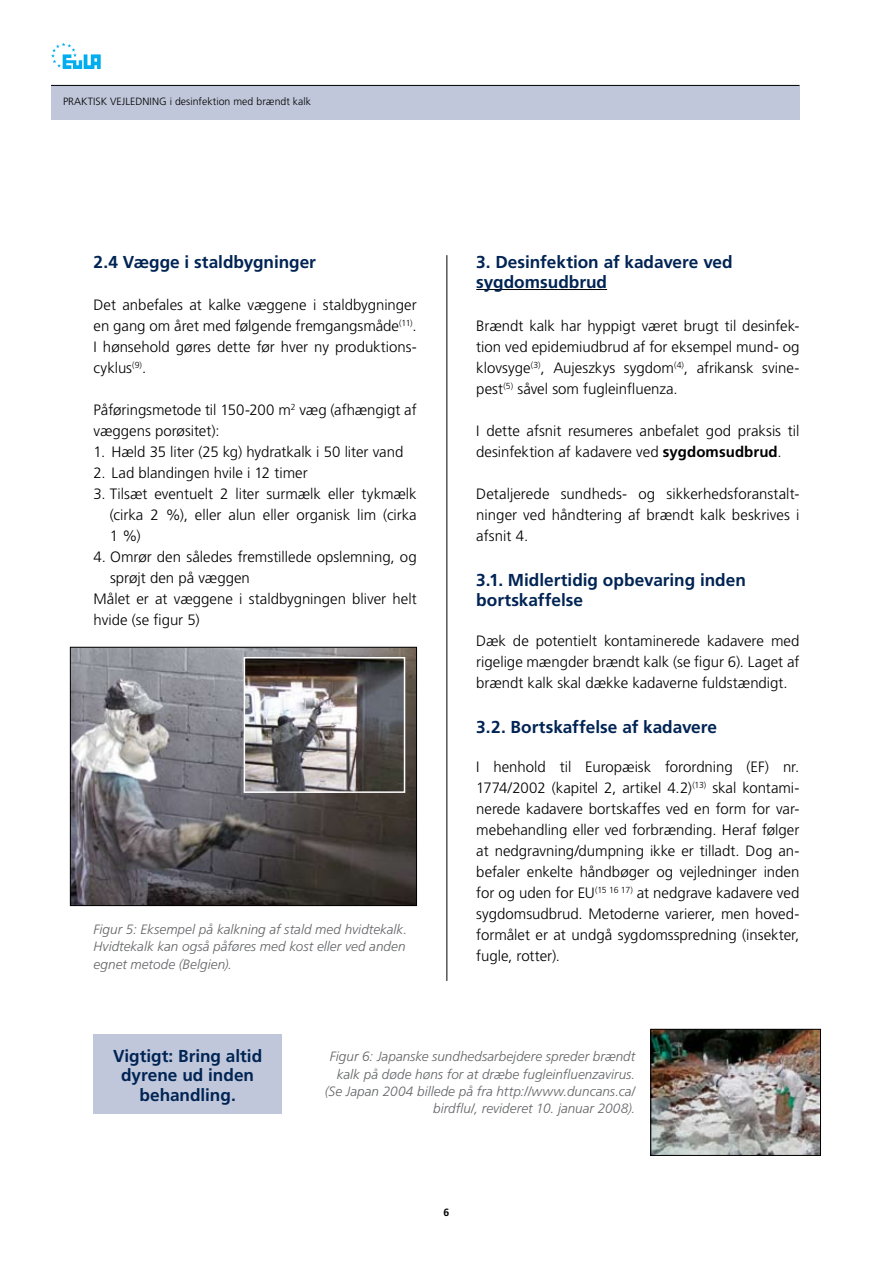
<style>
.page{position:relative;width:893px;height:1263px;background:#fff}
.page>*{position:absolute;margin:0;border:0;box-sizing:border-box;transform-origin:0 0}
.t1{font:700 17.25px/19.5px "Frutiger CE";color:#002454}
.t2{font:300 15px/21px "Frutiger CE";color:#000;text-align:justify}
.t3{font:italic 300 13.5px/17.2px "Frutiger CE";letter-spacing:.005em;color:#636466;text-align:right}
.t4{font:300 10.5px "Frutiger CE";letter-spacing:.005em;color:#000}
.s1{font-weight:700}
</style>
<div class="page">
<div style="left:51px;top:85px;width:748px;height:34px;background:#c1c7da"></div>
<svg style="left:51px;top:43px;width:50px;height:26px"></svg>
<hr style="left:51px;top:85px;width:748px;height:1px;background:#000">
<img style="left:653px;top:1031px;width:166px;height:122px">
<div style="left:651px;top:1029px;width:170px;height:126px;border:1px solid #000"></div>
<hr style="left:476px;top:289px;width:131px;height:1px;background:#000">
<div style="left:94px;top:1035px;width:188px;height:79px;background:#c1c7da"></div>
<hr style="left:446px;top:255px;width:1px;height:726px;background:#000">
<img style="left:72px;top:649px;width:343px;height:255px">
<div style="left:70px;top:647px;width:347px;height:259px;border:1px solid #000"></div>
<img style="left:247px;top:660px;width:155px;height:130px">
<div style="left:244px;top:657px;width:161px;height:136px;border:2px solid #fff"></div>
<p class="t4" style="left:63px;top:95px;width:7px">praktiskvejlednin</p>
<p class="t4" style="left:159px;top:95px;width:154px">g i desinfektion med brændt kalk</p>
<p class="t1" style="left:94px;top:252px;width:224px">2.4 Vægge i staldbygninger</p>
<p class="t2" style="left:94px;top:294px;width:325px">Det anbefales at kalke væggene i staldbygninger en gang om året med følgende fremgangsmåde<sup>(11)</sup>.<br>I hønsehold gøres dette før hver ny produktions&shy;cyklus<sup>(9)</sup>.</p>
<p class="t2" style="left:94px;top:399px;width:325px">Påføringsmetode til 150-200 m<sup>2</sup> væg (afhængigt af væggens porøsitet):</p>
<p class="t2" style="left:94px;top:441px;width:311px">1. Hæld 35 liter (25 kg) hydratkalk i 50 liter vand</p>
<p class="t2" style="left:94px;top:462px;width:216px">2. Lad blandingen hvile i 12 timer</p>
<p class="t2" style="left:110px;top:483px;width:308px;text-indent:-16px">3. Tilsæt eventuelt 2 liter surmælk eller tykmælk (cirka 2 %), eller alun eller organisk lim (cirka 1 %)</p>
<p class="t2" style="left:94px;top:546px;width:325px">4. Omrør den således fremstillede opslemning, og</p>
<p class="t2" style="left:110px;top:567px;width:141px">sprøjt den på væggen</p>
<p class="t2" style="left:94px;top:588px;width:325px">Målet er at væggene i staldbygningen bliver helt</p>
<p class="t2" style="left:94px;top:609px;width:108px">hvide (se figur 5)</p>
<p class="t3" style="left:94px;top:921px;width:315px;text-align:justify">Figur 5: Eksempel på kalkning af stald med hvidtekalk.<br>Hvidtekalk kan også påføres med kost eller ved anden egnet metode (Belgien).</p>
<p class="t1" style="left:476px;top:252px;width:258px">3. Desinfektion af kadavere ved sygdomsudbrud</p>
<p class="t2" style="left:476px;top:315px;width:325px">Brændt kalk har hyppigt været brugt til desinfek&shy;tion ved epidemiudbrud af for eksempel mund- og klovsyge<sup>(3)</sup>, Aujeszkys sygdom<sup>(4)</sup>, afrikansk svine&shy;pest<sup>(5)</sup> såvel som fugleinfluenza.</p>
<p class="t2" style="left:476px;top:420px;width:325px">I dette afsnit resumeres anbefalet god praksis til desinfektion af kadavere ved <span class="s1">sygdomsudbrud</span>.</p>
<p class="t2" style="left:476px;top:483px;width:325px">Detaljerede sundheds- og sikkerhedsforanstalt&shy;ninger ved håndtering af brændt kalk beskrives i afsnit 4.</p>
<p class="t1" style="left:476px;top:570px;width:271px">3.1. Midlertidig opbevaring inden bortskaffelse</p>
<p class="t2" style="left:476px;top:630px;width:325px">Dæk de potentielt kontaminerede kadavere med rigelige mængder brændt kalk (se figur 6). Laget af brændt kalk skal dække kadaverne fuldstændigt.</p>
<p class="t1" style="left:476px;top:717px;width:242px">3.2. Bortskaffelse af kadavere</p>
<p class="t2" style="left:476px;top:756px;width:325px">I henhold til Europæisk forordning (EF) nr.<br>1774/2002 (kapitel 2, artikel 4.2)<sup>(13)</sup> skal kontami&shy;nerede kadavere bortskaffes ved en form for var&shy;mebehandling eller ved forbrænding. Heraf følger at nedgravning/dumpning ikke er tilladt. Dog an&shy;befaler enkelte håndbøger og vejledninger inden for og uden for EU<sup>(15</sup> <sup>16</sup> <sup>17)</sup> at nedgrave kadavere ved sygdomsudbrud. Metoderne varierer, men hoved&shy;formålet er at undgå sygdomsspredning (insekter, fugle, rotter).</p>
<p class="t1" style="left:113px;top:1046px;width:151px;text-align:center">Vigtigt: Bring altid dyrene ud inden behandling.</p>
<p class="t3" style="left:325px;top:1048px;width:312px">Figur 6: Japanske sundhedsarbejdere spreder brændt kalk på døde høns for at dræbe fugleinfluenzavirus. (Se Japan 2004 billede på fra http://www.duncans.ca/ birdflu/, revideret 10. januar 2008).</p>
</div>
